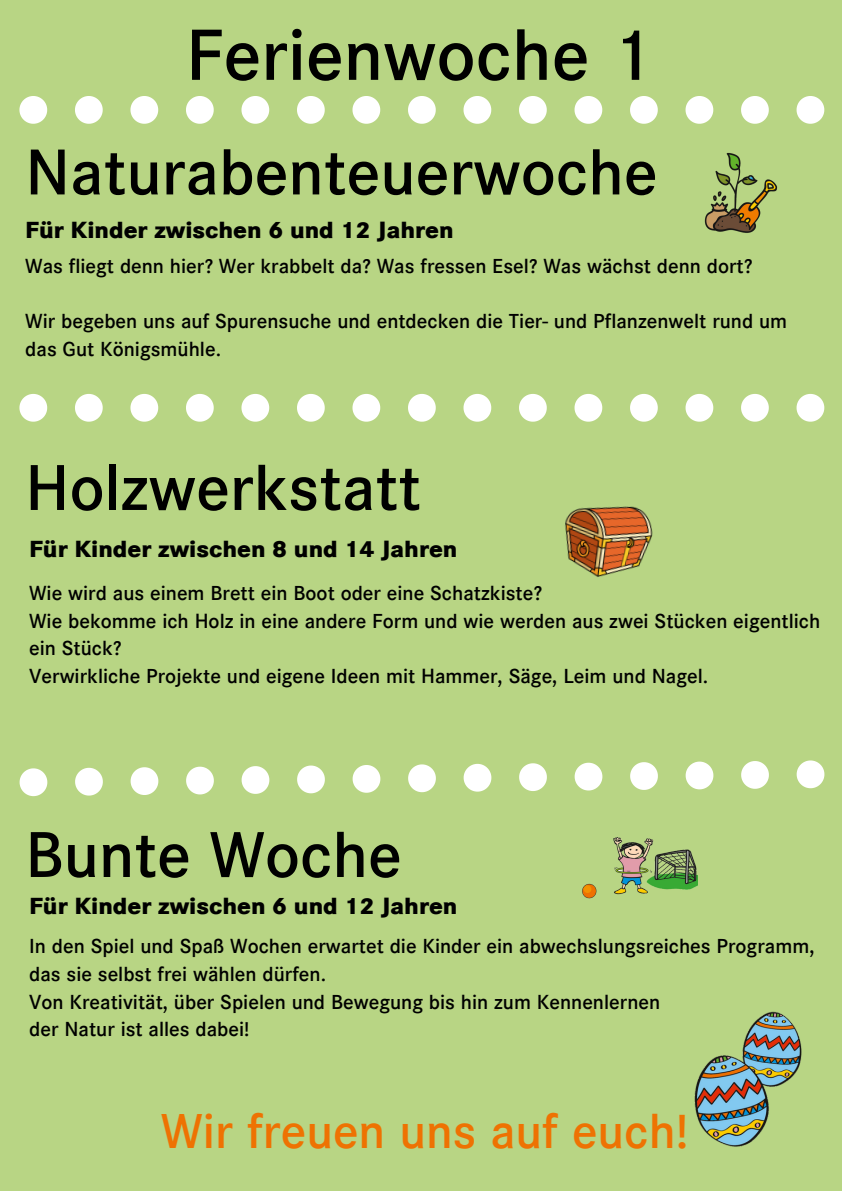
<style>
.page{position:relative;width:842px;height:1191px;background:#fff}
.page>*{position:absolute;margin:0;border:0;box-sizing:border-box;transform-origin:0 0}
.t1{font:500 71px "Corporate SBQ";color:#000}
.t2{font:500 63.5px "Corporate SBQ";color:#000}
.t3{font:500 48px "Corporate SBQ";color:#ee7202}
.t4{font:800 23px "Corporate SBQ";color:#000}
.t5{font:500 20px/27.8px "Corporate SBQ";color:#000}
</style>
<div class="page">
<div style="left:0;top:0;width:842px;height:1190px;background:#b8d584"></div>
<img style="left:694px;top:1011px;width:108px;height:136px">
<svg style="left:19px;top:96px;width:805px;height:28px"></svg>
<svg style="left:19px;top:394px;width:805px;height:27px"></svg>
<svg style="left:19px;top:760px;width:805px;height:36px"></svg>
<img style="left:582px;top:837px;width:115px;height:62px">
<img style="left:565px;top:506px;width:88px;height:71px">
<img style="left:704px;top:152px;width:74px;height:81px">
<h4 class="t1" style="left:186px;top:12px;width:468px">Ferienwoche 1</h4>
<p class="t2" style="left:25px;top:134px;width:634px">Naturabenteuerwoche</p>
<p class="t4" style="left:25px;top:215px;width:430px">Für Kinder zwischen 6 und 12 Jahren</p>
<p class="t5" style="left:25px;top:251px;width:729px">Was fliegt denn hier? Wer krabbelt da? Was fressen Esel? Was wächst denn dort?</p>
<h3 class="t5" style="left:25px;top:307px;width:763px">Wir begeben uns auf Spurensuche und entdecken die Tier- und Pflanzenwelt rund um das Gut Königsmühle.</h3>
<p class="t2" style="left:25px;top:449px;width:397px">Holzwerkstatt</p>
<h4 class="t4" style="left:29px;top:534px;width:430px">Für Kinder zwischen 8 und 14 Jahren</h4>
<p class="t5" style="left:29px;top:578px;width:514px">Wie wird aus einem Brett ein Boot oder eine Schatzkiste?</p>
<h2 class="t5" style="left:29px;top:606px;width:793px">Wie bekomme ich Holz in eine andere Form und wie werden aus zwei Stücken eigentlich ein Stück?</h2>
<p class="t5" style="left:29px;top:661px;width:681px">Verwirkliche Projekte und eigene Ideen mit Hammer, Säge, Leim und Nagel.</p>
<h4 class="t2" style="left:25px;top:816px;width:378px">Bunte Woche</h4>
<p class="t4" style="left:29px;top:890px;width:430px">Für Kinder zwischen 6 und 12 Jahren</p>
<p class="t5" style="left:29px;top:931px;width:787px">In den Spiel und Spaß Wochen erwartet die Kinder ein abwechslungsreiches Programm, das sie selbst frei wählen dürfen.</p>
<h2 class="t5" style="left:29px;top:987px;width:633px">Von Kreativität, über Spielen und Bewegung bis hin zum Kennenlernen</h2>
<p class="t5" style="left:29px;top:1014px;width:222px">der Natur ist alles dabei!</p>
<p class="t3" style="left:161px;top:1102px;width:529px">Wir freuen uns auf euch!</p>
</div>
